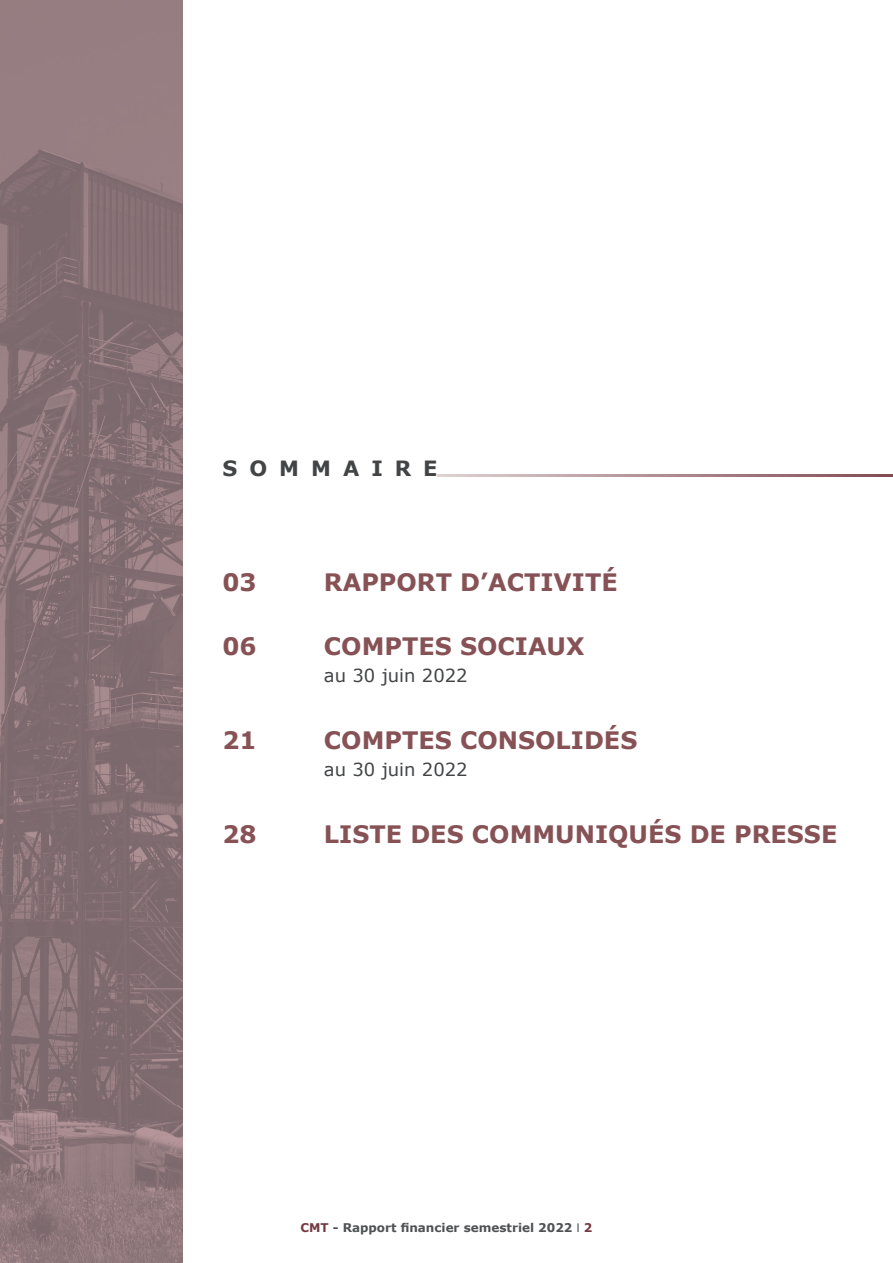
<style>
.page{position:relative;width:893px;height:1263px;background:#fff}
.page>*{position:absolute;margin:0;border:0;box-sizing:border-box;transform-origin:0 0}
.t1{font:700 24px "Verdana";color:#875255}
.t2{font:700 21px "Verdana";letter-spacing:.57em;color:#424446}
.t3{font:18px "Verdana";color:#424446}
.t4{font:700 12px "Verdana";color:#4f5253}
.s1{color:#763b42}
.s2{font-family:"Arial";font-weight:400}
</style>
<div class="page">
<svg style="left:438px;top:475px;width:455px;height:1px"></svg>
<img style="left:0;top:0;width:183px;height:1263px">
<p class="t2" style="left:223px;top:455px;width:217px">SOMMAIRE</p>
<p class="t1" style="left:223px;top:567px;width:36px">03</p>
<p class="t1" style="left:324px;top:567px;width:295px">RAPPORT D’ACTIVITÉ</p>
<p class="t1" style="left:223px;top:631px;width:36px">06</p>
<p class="t1" style="left:324px;top:631px;width:262px">COMPTES SOCIAUX</p>
<p class="t3" style="left:324px;top:664px;width:145px">au 30 juin 2022</p>
<p class="t1" style="left:223px;top:725px;width:36px">21</p>
<p class="t1" style="left:324px;top:725px;width:315px">COMPTES CONSOLIDÉS</p>
<p class="t3" style="left:324px;top:758px;width:145px">au 30 juin 2022</p>
<p class="t1" style="left:223px;top:819px;width:36px">28</p>
<p class="t1" style="left:324px;top:819px;width:515px">LISTE DES COMMUNIQUÉS DE PRESSE</p>
<p class="t4" style="left:300px;top:1219px;width:293px"><span class="s1">CMT</span> - Rapport financier semestriel 2022 <span class="s2">I</span> <span class="s1">2</span></p>
</div>
